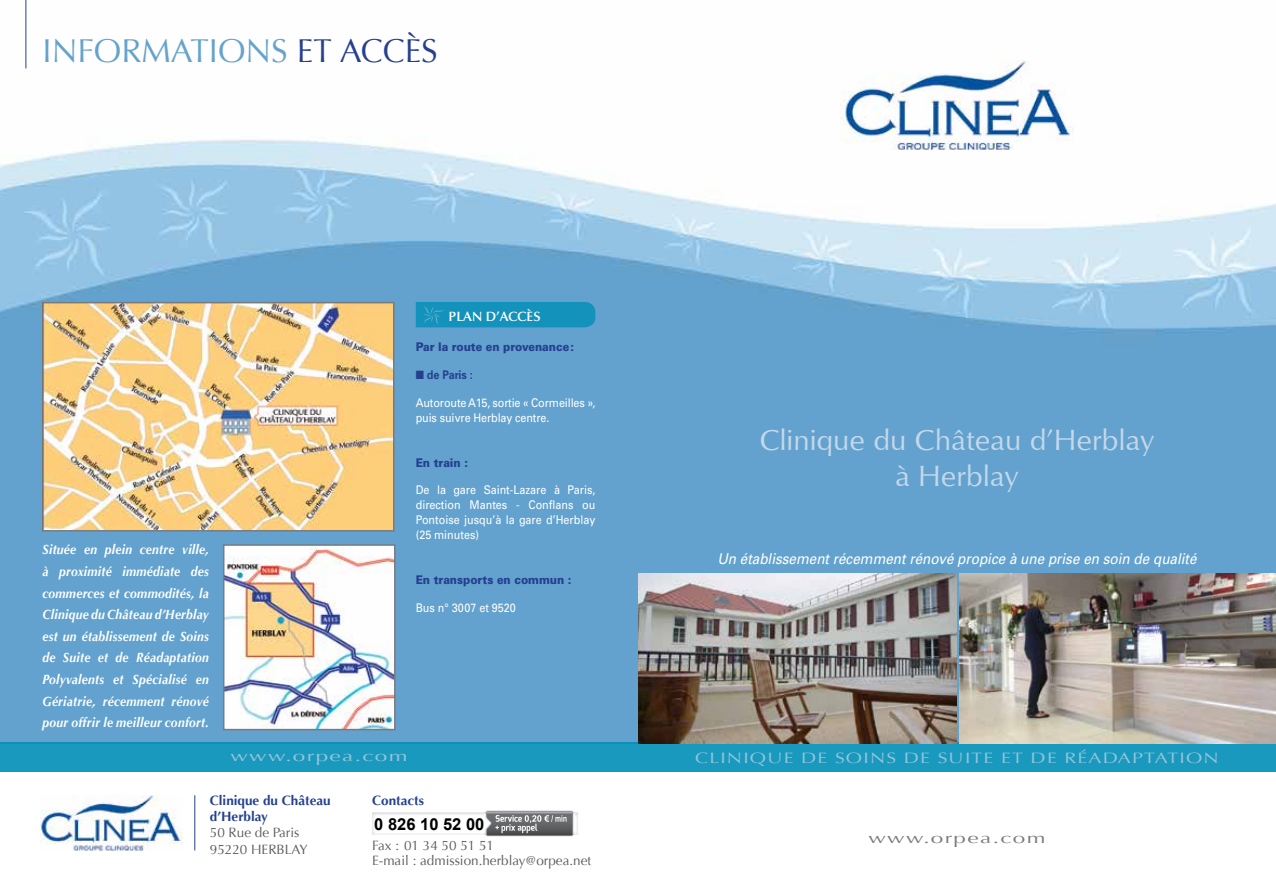
<style>
.page{position:relative;width:1276px;height:893px;background:#fff}
.page>*{position:absolute;margin:0;border:0;box-sizing:border-box;transform-origin:0 0}
.t1{font:33px "Optima";color:#65a3cc}
.t2{font:30px/36px "Optimum";color:#c5d8ea;text-align:center}
.t3{font:700 16.5px "Arial";color:#000}
.t4{font:italic 15px "Univers";color:#fff;scale:.9 1}
.t5{font:15px "Optima";letter-spacing:.06em;color:#96c5db;scale:1.3 1}
.t6{font:15px "Optima";letter-spacing:.06em;color:#96c5db;scale:1.5 1}
.t7{font:15px "Optima";letter-spacing:.06em;color:#787a7e;scale:1.5 1}
.t8{font:italic 700 13.5px/21.6px "Optima";letter-spacing:.02em;color:#fff;text-align:justify;scale:.9 1}
.t9{font:13.5px/16.2px "Optima";color:#58595b}
.t10{font:700 13.5px/16.2px "Optima";color:#25408f}
.t11{font:600 13.5px "Optima";color:#fff}
.t12{font:12px/15px "Univers";color:#fff;scale:.9 1}
.t13{font:900 12px "Univers";color:#25408f;scale:.9 1}
.t14{font:700 12px "Univers";color:#25408f;scale:.9 1}
.s1{color:#25408f}
</style>
<div class="page">
<img style="left:0;top:0;width:1276px;height:743px">
<img style="left:840px;top:60px;width:233px;height:90px">
<img style="left:41px;top:795px;width:141px;height:55px">
<img style="left:372px;top:812px;width:206px;height:23px">
<img style="left:485px;top:810px;width:89px;height:27px">
<img style="left:485px;top:812px;width:89px;height:23px">
<svg style="left:487px;top:812px;width:85px;height:23px;background:#7d7e80"></svg>
<hr style="left:194px;top:795px;width:1px;height:55px;background:#25408f">
<hr style="left:26px;top:0;width:1px;height:68px;background:#25408f">
<div style="left:0;top:743px;width:1276px;height:29px;background:#1a99be"></div>
<img style="left:638px;top:573px;width:319px;height:170px">
<img style="left:959px;top:573px;width:317px;height:170px">
<img style="left:45px;top:305px;width:346px;height:223px">
<div style="left:42px;top:302px;width:352px;height:229px;border:2px solid #787a7e"></div>
<img style="left:226px;top:547px;width:166px;height:180px">
<div style="left:223px;top:544px;width:172px;height:186px;border:2px solid #787a7e"></div>
<div style="left:416px;top:302px;width:179px;height:25px;background:#1392bb"></div>
<h1 class="t1" style="left:43px;top:32px;width:397px">Informati ons <span class="s1">et accès</span></h1>
<p class="t8" style="left:43px;top:539px;width:186px">Située en plein centre ville, à proximité immédiate des commerces et commodités, la Clinique du Château d’Herblay est un établissement de Soins de Suite et de Réadaptation Polyvalents et Spécialisé en Gériatrie, récemment rénové pour offrir le meilleur confort.</p>
<p class="t11" style="left:448px;top:309px;width:93px">PLAN D’ACCÈS</p>
<p class="t13" style="left:416px;top:339px;width:178px">Par la route en provenance:</p>
<p class="t14" style="left:416px;top:367px;width:65px">■ de Paris :</p>
<p class="t12" style="left:416px;top:395px;width:201px">Autoroute A15, sortie « Cormeilles », puis suivre Herblay centre.</p>
<p class="t13" style="left:416px;top:455px;width:59px">En train :</p>
<p class="t12" style="left:416px;top:482px;width:201px;text-align:justify">De la gare Saint-Lazare à Paris, direction Mantes - Conflans ou Pontoise jusqu’à la gare d’Herblay (25 minutes)</p>
<p class="t13" style="left:416px;top:573px;width:174px">En transports en commun :</p>
<p class="t12" style="left:416px;top:600px;width:113px">Bus n° 3007 et 9520</p>
<h2 class="t2" style="left:759px;top:420px;width:396px">Clinique du Château d’Herblay à Herblay</h2>
<p class="t4" style="left:717px;top:550px;width:534px">Un établissement récemment rénové propice à une prise en soin de qualité</p>
<p class="t6" style="left:230px;top:747px;width:120px">www.orpea.com</p>
<p class="t5" style="left:695px;top:749px;width:196px">CLIN IQUE de Soi ns de Sui</p>
<p class="t5" style="left:971px;top:749px;width:192px">te et DE réadaptation</p>
<p class="t10" style="left:210px;top:792px;width:122px">Clinique du Château d’Herblay</p>
<p class="t9" style="left:210px;top:825px;width:100px">50 Rue de Paris<br>95220 HERBLAY</p>
<p class="t10" style="left:372px;top:792px;width:53px">Contacts</p>
<p class="t3" style="left:374px;top:813px;width:112px">0 826 10 52 00</p>
<p class="t9" style="left:372px;top:838px;width:220px;line-height:15px">Fax : 01 34 50 51 51<br>E-mail : admission.herblay@orpea.net</p>
<p class="t7" style="left:868px;top:829px;width:120px">www.orpea.com</p>
</div>
